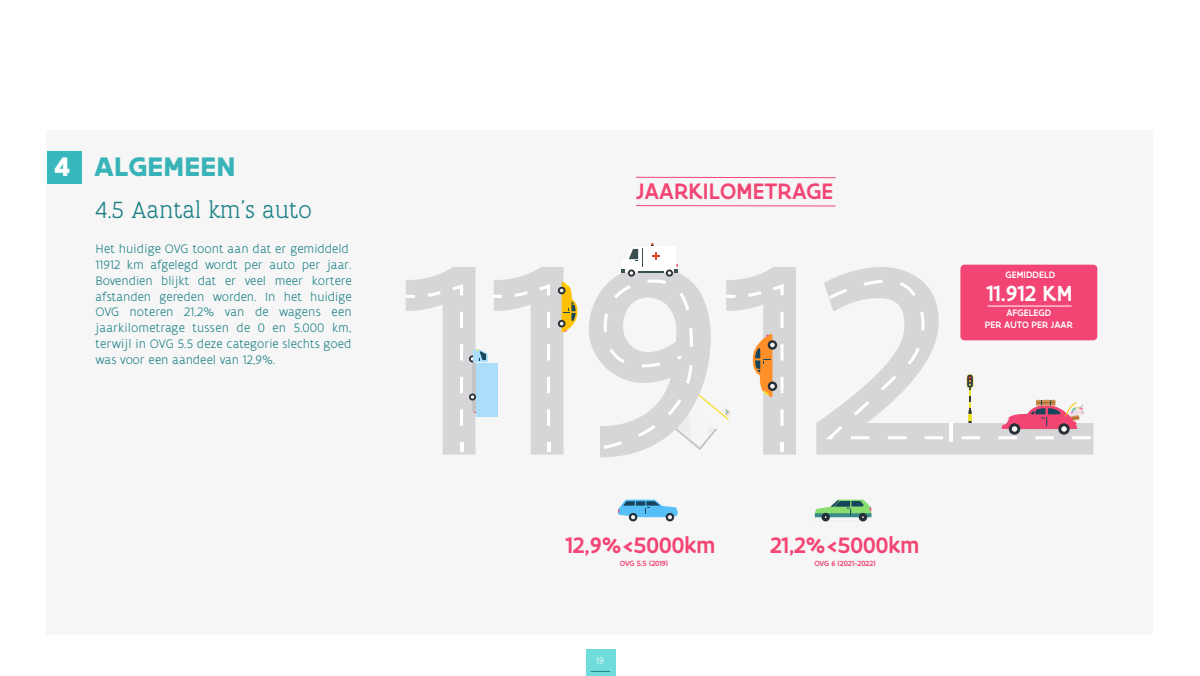
<style>
.page{position:relative;width:1200px;height:676px;background:#fff}
.page>*{position:absolute;margin:0;border:0;box-sizing:border-box;transform-origin:0 0}
.t1{font:700 28.8px "Flanders Art Sans";letter-spacing:.005em;color:#38b3b7}
.t2{font:300 25.2px "Flanders Art Serif";color:#1c8186}
.t3{font:500 24px "Flanders Art Sans";color:#f24573}
.t4{font:500 23.44px "Flanders Art Sans";color:#fff}
.t5{font:300 13.2px/15.8px "Flanders Art Sans";color:#1c8186}
.t6{font:500 10.04px/12px "Flanders Art Sans";letter-spacing:.005em;color:#fff;text-align:center}
.t7{font:300 10px "Flanders Art Sans";color:#fff}
.t8{font:500 8px "Flanders Art Sans";color:#f24573}
.s1{color:#fff}
</style>
<div class="page">
<div style="left:47px;top:130px;width:1106px;height:504px;background:#f6f6f6"></div>
<div style="left:47px;top:151px;width:34px;height:32px;background:#38b7bd"></div>
<div style="left:586px;top:649px;width:30px;height:27px;background:#70dddd"></div>
<svg style="left:591px;top:671px;width:19px;height:1px"></svg>
<div style="left:960px;top:265px;width:137px;height:75px;background:#f24573;border-radius:4px"></div>
<svg style="left:816px;top:267px;width:277px;height:187px;fill:#d6d6d9"></svg>
<svg style="left:826px;top:280px;width:265px;height:159px"></svg>
<svg style="left:406px;top:267px;width:171px;height:187px"></svg>
<svg style="left:589px;top:243px;width:207px;height:214px"></svg>
<hr style="left:969px;top:387px;width:2px;height:33px;background:#ebe329">
<svg style="left:969px;top:396px;width:2px;height:6px"></svg>
<svg style="left:968px;top:408px;width:4px;height:15px"></svg>
<svg style="left:967px;top:374px;width:6px;height:16px"></svg>
<hr style="left:949px;top:423px;width:4px;height:18px;background:#fff">
<hr style="left:988px;top:305px;width:84px;height:1px;background:#fff">
<svg style="left:636px;top:205px;width:200px;height:2px"></svg>
<svg style="left:636px;top:176px;width:200px;height:2px"></svg>
<svg style="left:618px;top:499px;width:60px;height:22px"></svg>
<hr style="left:814px;top:521px;width:57px;height:1px;background:#ededed">
<div style="left:821px;top:513px;width:9px;height:8px;border:3px solid #263036;border-radius:50%"></div>
<div style="left:859px;top:513px;width:8px;height:8px;border:3px solid #263036;border-radius:50%"></div>
<svg style="left:814px;top:499px;width:57px;height:20px"></svg>
<div style="left:1010px;top:424px;width:9px;height:9px;background:#f7f7f7;border-radius:50%"></div>
<div style="left:1009px;top:423px;width:11px;height:11px;border:3px solid #263036;border-radius:50%"></div>
<div style="left:1060px;top:424px;width:8px;height:9px;background:#f7f7f7;border-radius:50%"></div>
<div style="left:1058px;top:423px;width:12px;height:11px;border:3px solid #263036;border-radius:50%"></div>
<svg style="left:1001px;top:399px;width:83px;height:30px"></svg>
<h1 class="t1" style="left:54px;top:149px;width:183px"><span class="s1">4</span> ALGEMEEN</h1>
<h2 class="t2" style="left:96px;top:194px;width:218px">4.5 Aantal km’s auto</h2>
<p class="t5" style="left:96px;top:240px;width:258px">Het huidige OVG toont aan dat er gemiddeld 11912 km afgelegd wordt per auto per jaar.<br>Bovendien blijkt dat er veel meer kortere afstanden gereden worden. In het huidige OVG noteren 21,2% van de wagens een jaarkilometrage tussen de 0 en 5.000 km, terwijl in OVG 5.5 deze categorie slechts goed was voor een aandeel van 12,9%.</p>
<h3 class="t3" style="left:636px;top:176px;width:199px">JAARKILOMETRAGE</h3>
<p class="t6" style="left:1006px;top:269px;width:51px">GEMIDDELD</p>
<p class="t6" style="left:985px;top:307px;width:89px">AFGELEGD<br>PER AUTO PER JAAR</p>
<h3 class="t4" style="left:986px;top:279px;width:87px">11.912 KM</h3>
<h3 class="t3" style="left:566px;top:530px;width:151px">12,9%&lt;5000km</h3>
<h3 class="t3" style="left:770px;top:530px;width:151px">21,2%&lt;5000km</h3>
<p class="t8" style="left:620px;top:558px;width:50px">OVG 5.5 (2019)</p>
<p class="t8" style="left:814px;top:558px;width:63px">OVG 6 (2021-2022)</p>
<p class="t7" style="left:596px;top:655px;width:9px">19</p>
</div>
